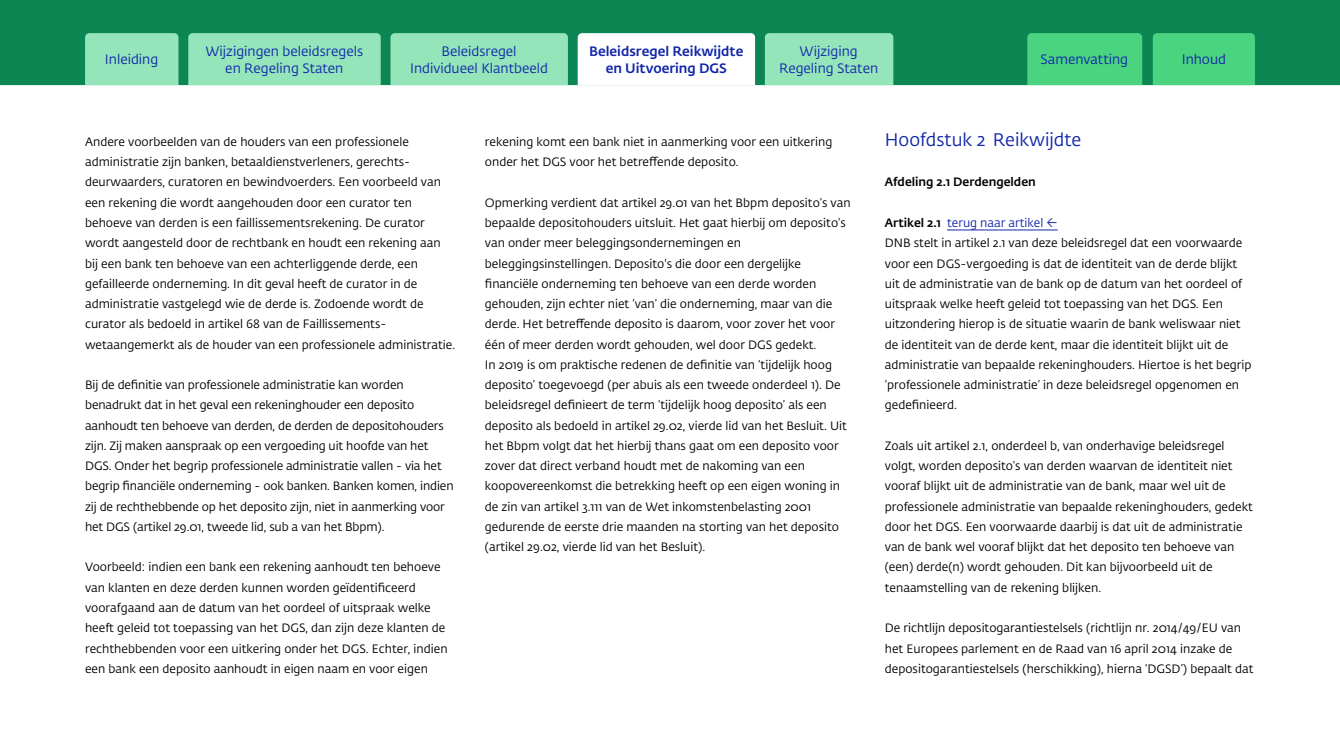
<style>
.page{position:relative;width:1340px;height:754px;background:#fff}
.page>*{position:absolute;margin:0;border:0;box-sizing:border-box;transform-origin:0 0}
.H3_Paragraafkop{font:18px "DNB Fedra";color:#1226aa}
.t1{font:13.5px/16.5px "DNB Fedra";color:#1226aa;text-align:center}
.t2{font:500 13.5px/16.5px "DNB Fedra";color:#1226aa;text-align:center}
.P_Broodtekst{font:12px/20.2px "DNB Fedra";color:#000}
.H4_Alineakop{font:12px "DNB Fedra";color:#1226aa}
.H4_Alineakop-2{font:500 12px "DNB Fedra";color:#000}
.s1{font-weight:500;color:#000}
</style>
<div class="page">
<div style="left:0;top:0;width:1339px;height:85px;background:#0c8754"></div>
<div style="left:1027px;top:33px;width:115px;height:52px;background:#4ad480"></div>
<div style="left:1152px;top:33px;width:102px;height:52px;background:#4ad480"></div>
<div style="left:188px;top:33px;width:193px;height:52px;background:#94e5ba"></div>
<div style="left:390px;top:33px;width:178px;height:52px;background:#94e5ba"></div>
<svg style="left:577px;top:33px;width:178px;height:52px"></svg>
<div style="left:765px;top:33px;width:128px;height:52px;background:#94e5ba"></div>
<div style="left:85px;top:33px;width:93px;height:52px;background:#94e5ba"></div>
<hr style="left:947px;top:229px;width:110px;height:1px;background:#1226aa">
<p class="t1" style="left:105px;top:52px;width:55px">Inleiding</p>
<p class="t1" style="left:205px;top:43px;width:159px">Wijzigingen beleidsregels en Regeling Staten</p>
<p class="t1" style="left:410px;top:43px;width:139px">Beleidsregel<br>Individueel Klantbeeld</p>
<p class="t2" style="left:589px;top:43px;width:156px">Beleidsregel Reikwijdte en Uitvoering DGS</p>
<p class="t1" style="left:779px;top:43px;width:101px">Wijziging<br>Regeling Staten</p>
<p class="t1" style="left:1040px;top:52px;width:89px">Samenvatting</p>
<p class="t1" style="left:1181px;top:52px;width:46px">Inhoud</p>
<p class="P_Broodtekst" style="left:85px;top:132px;width:371px">Andere voorbeelden van de houders van een professionele administratie zijn banken, betaaldienstverleners, gerechts&shy;deurwaarders, curatoren en bewindvoerders. Een voorbeeld van een rekening die wordt aangehouden door een curator ten behoeve van derden is een faillissementsrekening. De curator wordt aangesteld door de rechtbank en houdt een rekening aan bij een bank ten behoeve van een achterliggende derde, een gefailleerde onderneming. In dit geval heeft de curator in de administratie vastgelegd wie de derde is. Zodoende wordt de curator als bedoeld in artikel 68 van de Faillissements&shy;wetaangemerkt als de houder van een professionele administratie.</p>
<p class="P_Broodtekst" style="left:85px;top:375px;width:370px">Bij de definitie van professionele administratie kan worden benadrukt dat in het geval een rekeninghouder een deposito aanhoudt ten behoeve van derden, de derden de depositohouders zijn. Zij maken aanspraak op een vergoeding uit hoofde van het DGS. Onder het begrip professionele administratie vallen - via het begrip financiële onderneming - ook banken. Banken komen, indien zij de rechthebbende op het deposito zijn, niet in aanmerking voor het DGS (artikel 29.01, tweede lid, sub a van het Bbpm).</p>
<p class="P_Broodtekst" style="left:85px;top:557px;width:364px">Voorbeeld: indien een bank een rekening aanhoudt ten behoeve van klanten en deze derden kunnen worden geïdentificeerd voorafgaand aan de datum van het oordeel of uitspraak welke heeft geleid tot toepassing van het DGS, dan zijn deze klanten de rechthebbenden voor een uitkering onder het DGS. Echter, indien een bank een deposito aanhoudt in eigen naam en voor eigen</p>
<p class="P_Broodtekst" style="left:485px;top:132px;width:349px">rekening komt een bank niet in aanmerking voor een uitkering onder het DGS voor het betreffende deposito.</p>
<p class="P_Broodtekst" style="left:485px;top:192px;width:367px">Opmerking verdient dat artikel 29.01 van het Bbpm deposito’s van bepaalde depositohouders uitsluit. Het gaat hierbij om deposito’s van onder meer beleggingsondernemingen en beleggingsinstellingen. Deposito's die door een dergelijke financiële onderneming ten behoeve van een derde worden gehouden, zijn echter niet ‘van’ die onderneming, maar van die derde. Het betreffende deposito is daarom, voor zover het voor één of meer derden wordt gehouden, wel door DGS gedekt.</p>
<p class="P_Broodtekst" style="left:485px;top:354px;width:363px">In 2019 is om praktische redenen de definitie van ‘tijdelijk hoog deposito’ toegevoegd (per abuis als een tweede onderdeel 1). De beleidsregel definieert de term ‘tijdelijk hoog deposito’ als een deposito als bedoeld in artikel 29.02, vierde lid van het Besluit. Uit het Bbpm volgt dat het hierbij thans gaat om een deposito voor zover dat direct verband houdt met de nakoming van een koopovereenkomst die betrekking heeft op een eigen woning in de zin van artikel 3.111 van de Wet inkomstenbelasting 2001 gedurende de eerste drie maanden na storting van het deposito (artikel 29.02, vierde lid van het Besluit).</p>
<h3 class="H3_Paragraafkop" style="left:884px;top:129px;width:198px">Hoofdstuk 2 Reikwijdte</h3>
<h4 class="H4_Alineakop-2" style="left:884px;top:175px;width:152px">Afdeling 2.1 Derdengelden</h4>
<h4 class="H4_Alineakop" style="left:884px;top:215px;width:160px"><span class="s1">Artikel 2.1</span> terug naar artikel</h4>
<p class="P_Broodtekst" style="left:884px;top:233px;width:368px">DNB stelt in artikel 2.1 van deze beleidsregel dat een voorwaarde voor een DGS-vergoeding is dat de identiteit van de derde blijkt uit de administratie van de bank op de datum van het oordeel of uitspraak welke heeft geleid tot toepassing van het DGS. Een uitzondering hierop is de situatie waarin de bank weliswaar niet de identiteit van de derde kent, maar die identiteit blijkt uit de administratie van bepaalde rekeninghouders. Hiertoe is het begrip ‘professionele administratie’ in deze beleidsregel opgenomen en gedefinieerd.</p>
<p class="P_Broodtekst" style="left:884px;top:435px;width:369px">Zoals uit artikel 2.1, onderdeel b, van onderhavige beleidsregel volgt, worden deposito’s van derden waarvan de identiteit niet vooraf blijkt uit de administratie van de bank, maar wel uit de professionele administratie van bepaalde rekeninghouders, gedekt door het DGS. Een voorwaarde daarbij is dat uit de administratie van de bank wel vooraf blijkt dat het deposito ten behoeve van (een) derde(n) wordt gehouden. Dit kan bijvoorbeeld uit de tenaamstelling van de rekening blijken.</p>
<p class="P_Broodtekst" style="left:884px;top:618px;width:370px">De richtlijn depositogarantiestelsels (richtlijn nr. 2014/49/EU van het Europees parlement en de Raad van 16 april 2014 inzake de depositogarantiestelsels (herschikking), hierna ‘DGSD’) bepaalt dat</p>
</div>
